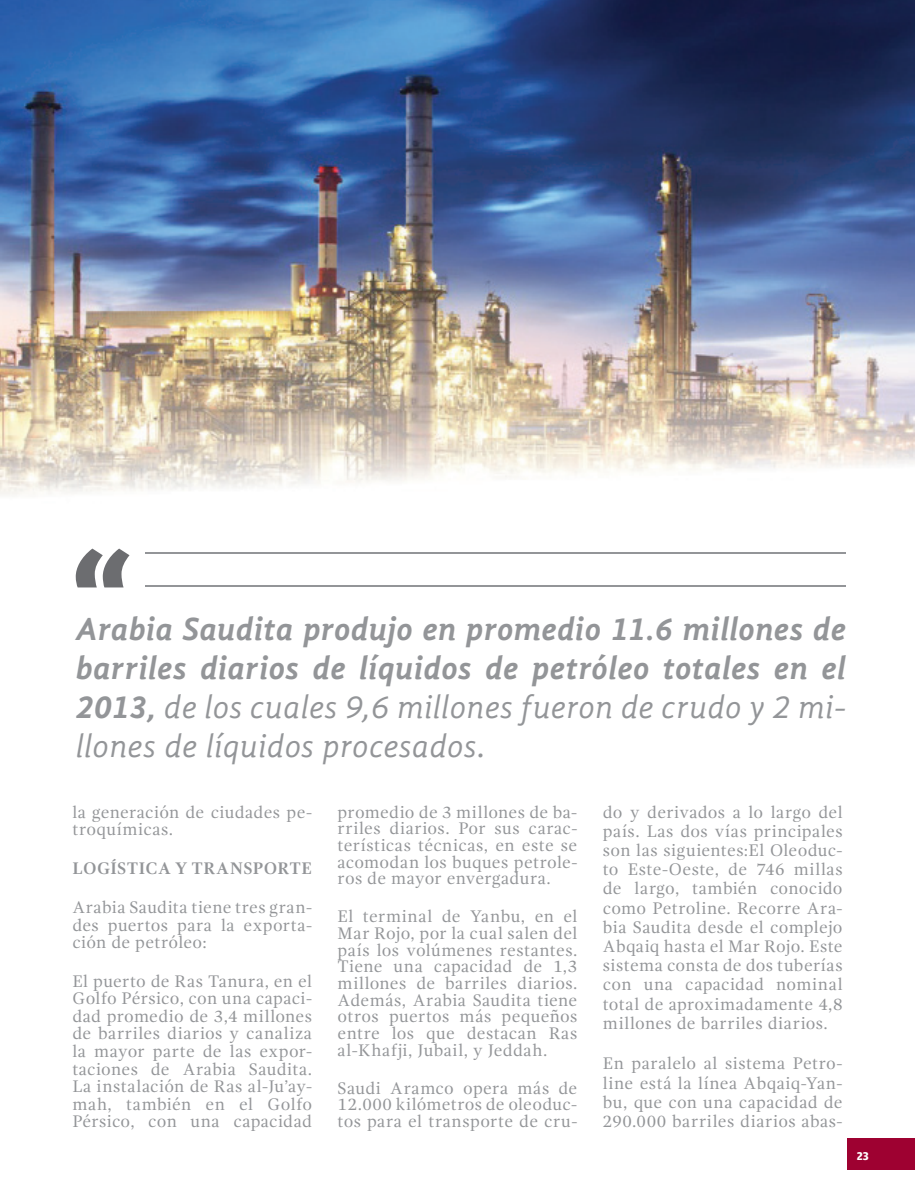
<style>
.page{position:relative;width:915px;height:1191px;background:#fff}
.page>*{position:absolute;margin:0;border:0;box-sizing:border-box;transform-origin:0 0}
.t1{font:italic 700 33px/39px "Gandhi Sans";letter-spacing:.005em;color:#939598;text-align:justify}
.t2{font:17.25px/16.6px "Gandhi Serif";letter-spacing:.02em;color:#939598;text-align:justify}
.t3{font:700 17.25px "Gandhi Serif";letter-spacing:.02em;color:#939598}
.t4{font:700 12px "Amplitude";color:#fff}
.s1{font-weight:400}
</style>
<div class="page">
<img style="left:0;top:0;width:914px;height:495px">
<svg style="left:76px;top:548px;width:53px;height:39px"></svg>
<hr style="left:145px;top:585px;width:700px;height:1px;background:#939598">
<hr style="left:145px;top:553px;width:700px;height:1px;background:#939598">
<div style="left:847px;top:1138px;width:67px;height:31px;background:#9e0131"></div>
<h1 class="t1" style="left:76px;top:611px;width:771px">Arabia Saudita produjo en promedio 11.6 millones de barriles diarios de líquidos de petróleo totales en el 2013, <span class="s1">de los cuales 9,6 millones fueron de crudo y 2 mi&shy;llones de líquidos procesados.</span></h1>
<p class="t2" style="left:72px;top:805px;width:241px;line-height:17.5px">la generación de ciudades pe&shy;troquímicas.</p>
<p class="t3" style="left:72px;top:861px;width:241px">LOGÍSTICA Y TRANSPORTE</p>
<p class="t2" style="left:72px;top:900px;width:241px;line-height:17.5px">Arabia Saudita tiene tres gran&shy;des puertos para la exporta&shy;ción de petróleo:</p>
<p class="t2" style="left:72px;top:974px;width:241px;line-height:17.5px">El puerto de Ras Tanura, en el Golfo Pérsico, con una capaci&shy;dad promedio de 3,4 millones de barriles diarios y canaliza la mayor parte de las expor&shy;taciones de Arabia Saudita.<br>La instalación de Ras al-Ju’ay&shy;mah, también en el Golfo Pérsico, con una capacidad</p>
<p class="t2" style="left:337px;top:805px;width:241px">promedio de 3 millones de ba&shy;rriles diarios. Por sus carac&shy;terísticas técnicas, en este se acomodan los buques petrole&shy;ros de mayor envergadura.</p>
<p class="t2" style="left:337px;top:910px;width:241px">El terminal de Yanbu, en el Mar Rojo, por la cual salen del país los volúmenes restantes.<br>Tiene una capacidad de 1,3 millones de barriles diarios.<br>Además, Arabia Saudita tiene otros puertos más pequeños entre los que destacan Ras al-Khafji, Jubail, y Jeddah.</p>
<p class="t2" style="left:337px;top:1081px;width:241px">Saudi Aramco opera más de 12.000 kilómetros de oleoduc&shy;tos para el transporte de cru-</p>
<p class="t2" style="left:602px;top:804px;width:241px;line-height:19.2px">do y derivados a lo largo del país. Las dos vías principales son las siguientes:El Oleoduc&shy;to Este-Oeste, de 746 millas de largo, también conocido como Petroline. Recorre Ara&shy;bia Saudita desde el complejo Abqaiq hasta el Mar Rojo. Este sistema consta de dos tuberías con una capacidad nominal total de aproximadamente 4,8 millones de barriles diarios.</p>
<p class="t2" style="left:602px;top:1055px;width:241px;line-height:19.2px">En paralelo al sistema Petro&shy;line está la línea Abqaiq-Yan&shy;bu, que con una capacidad de 290.000 barriles diarios abas-</p>
<p class="t4" style="left:856px;top:1152px;width:13px">23</p>
</div>
